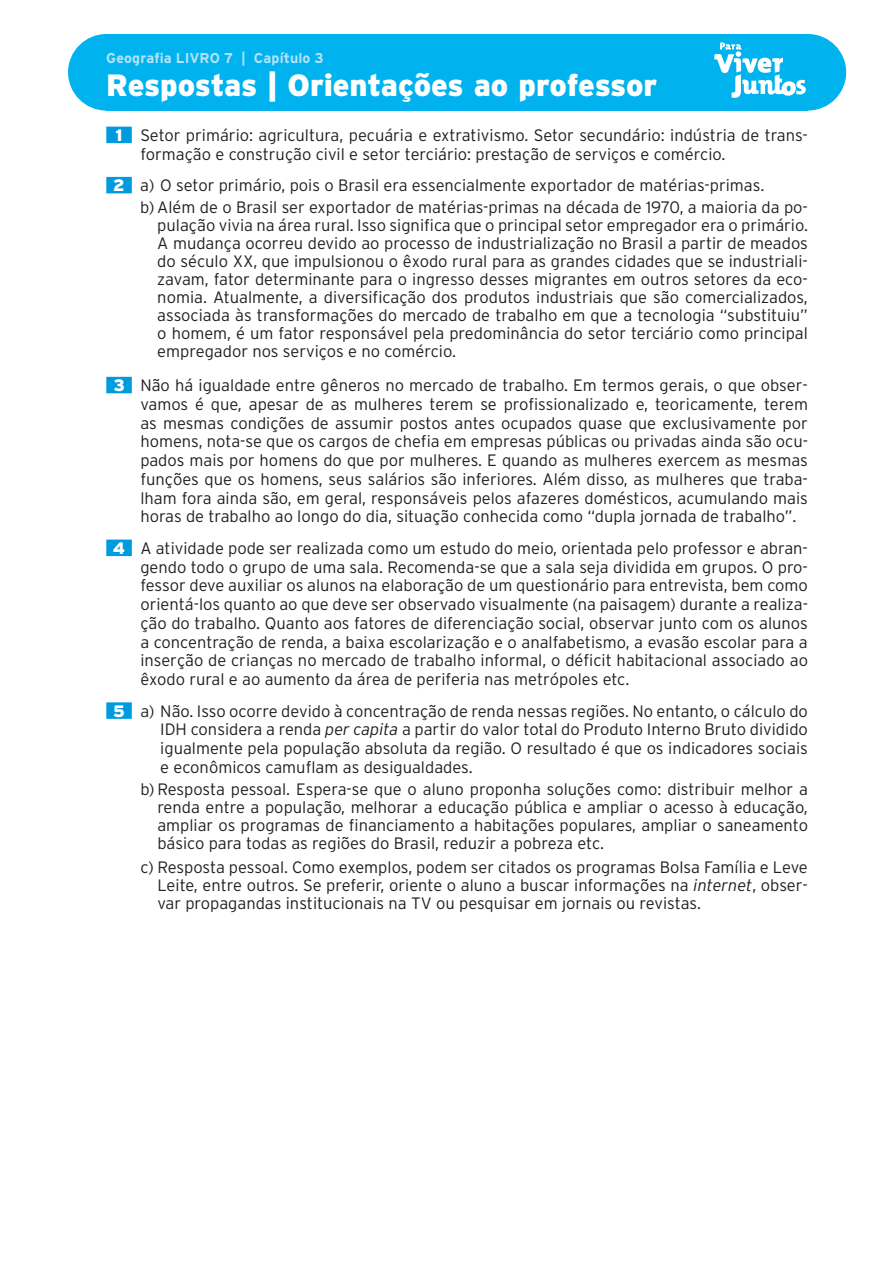
<style>
.page{position:relative;width:893px;height:1263px;background:#fff}
.page>*{position:absolute;margin:0;border:0;box-sizing:border-box;transform-origin:0 0}
.t1{font:900 30.75px "Interstate";letter-spacing:-.01em;color:#fff}
.t2{font:300 16.5px/18.8px "Interstate";color:#231f20;text-align:justify}
.t3{font:700 14.25px "Interstate";letter-spacing:.005em;color:#b3e3f9}
.s1{font-weight:900;color:#fff}
.s2{font-style:italic}
</style>
<div class="page">
<div style="left:770px;top:34px;width:76px;height:77px;background:#00b3ef;border-radius:50%"></div>
<div style="left:68px;top:34px;width:77px;height:77px;background:#00b3ef;border-radius:50%"></div>
<div style="left:106px;top:34px;width:702px;height:77px;background:#00b3ef"></div>
<svg style="left:714px;top:43px;width:92px;height:55px"></svg>
<div style="left:106px;top:127px;width:26px;height:16px;background:#009bde"></div>
<div style="left:106px;top:177px;width:26px;height:16px;background:#009bde"></div>
<div style="left:106px;top:377px;width:26px;height:16px;background:#009bde"></div>
<div style="left:106px;top:540px;width:26px;height:16px;background:#009bde"></div>
<div style="left:106px;top:702px;width:26px;height:17px;background:#009bde"></div>
<p class="t3" style="left:106px;top:50px;width:219px">Geografia LIVRO 7 | Capítulo 3</p>
<h1 class="t1" style="left:106px;top:67px;width:553px">Respostas | Orientações ao professor</h1>
<p class="t2" style="left:140px;top:126px;width:669px;text-indent:-25px"><span class="s1">1</span> Setor primário: agricultura, pecuária e extrativismo. Setor secundário: indústria de trans&shy;formação e construção civil e setor terciário: prestação de serviços e comércio.</p>
<p class="t2" style="left:140px;top:174px;width:669px;line-height:22.2px;text-indent:-27px"><span class="s1">2</span> a) O setor primário, pois o Brasil era essencialmente exportador de matérias-primas.<br>b) Além de o Brasil ser exportador de matérias-primas na década de 1970, a maioria da po-</p>
<p class="t2" style="left:157px;top:216px;width:652px;line-height:18px">pulação vivia na área rural. Isso significa que o principal setor empregador era o primário.<br>A mudança ocorreu devido ao processo de industrialização no Brasil a partir de meados do século XX, que impulsionou o êxodo rural para as grandes cidades que se industriali&shy;zavam, fator determinante para o ingresso desses migrantes em outros setores da eco&shy;nomia. Atualmente, a diversificação dos produtos industriais que são comercializados, associada às transformações do mercado de trabalho em que a tecnologia “substituiu” o homem, é um fator responsável pela predominância do setor terciário como principal empregador nos serviços e no comércio.</p>
<p class="t2" style="left:140px;top:376px;width:669px;text-indent:-27px"><span class="s1">3</span> Não há igualdade entre gêneros no mercado de trabalho. Em termos gerais, o que obser&shy;vamos é que, apesar de as mulheres terem se profissionalizado e, teoricamente, terem as mesmas condições de assumir postos antes ocupados quase que exclusivamente por homens, nota-se que os cargos de chefia em empresas públicas ou privadas ainda são ocu&shy;pados mais por homens do que por mulheres. E quando as mulheres exercem as mesmas funções que os homens, seus salários são inferiores. Além disso, as mulheres que traba&shy;lham fora ainda são, em geral, responsáveis pelos afazeres domésticos, acumulando mais horas de trabalho ao longo do dia, situação conhecida como “dupla jornada de trabalho”.</p>
<p class="t2" style="left:140px;top:538px;width:669px;text-indent:-27px"><span class="s1">4</span> A atividade pode ser realizada como um estudo do meio, orientada pelo professor e abran&shy;gendo todo o grupo de uma sala. Recomenda-se que a sala seja dividida em grupos. O pro&shy;fessor deve auxiliar os alunos na elaboração de um questionário para entrevista, bem como orientá-los quanto ao que deve ser observado visualmente (na paisagem) durante a realiza&shy;ção do trabalho. Quanto aos fatores de diferenciação social, observar junto com os alunos a concentração de renda, a baixa escolarização e o analfabetismo, a evasão escolar para a inserção de crianças no mercado de trabalho informal, o déficit habitacional associado ao êxodo rural e ao aumento da área de periferia nas metrópoles etc.</p>
<p class="t2" style="left:160px;top:701px;width:649px;text-indent:-47px"><span class="s1">5</span> a) Não. Isso ocorre devido à concentração de renda nessas regiões. No entanto, o cálculo do IDH considera a renda <span class="s2">per capita</span> a partir do valor total do Produto Interno Bruto dividido igualmente pela população absoluta da região. O resultado é que os indicadores sociais e econômicos camuflam as desigualdades.</p>
<p class="t2" style="left:157px;top:780px;width:652px;line-height:18px;text-indent:-17px">b) Resposta pessoal. Espera-se que o aluno proponha soluções como: distribuir melhor a renda entre a população, melhorar a educação pública e ampliar o acesso à educação, ampliar os programas de financiamento a habitações populares, ampliar o saneamento básico para todas as regiões do Brasil, reduzir a pobreza etc.</p>
<p class="t2" style="left:157px;top:858px;width:652px;line-height:18px;text-indent:-17px">c) Resposta pessoal. Como exemplos, podem ser citados os programas Bolsa Família e Leve Leite, entre outros. Se preferir, oriente o aluno a buscar informações na <span class="s2">internet</span>, obser&shy;var propagandas institucionais na TV ou pesquisar em jornais ou revistas.</p>
</div>
